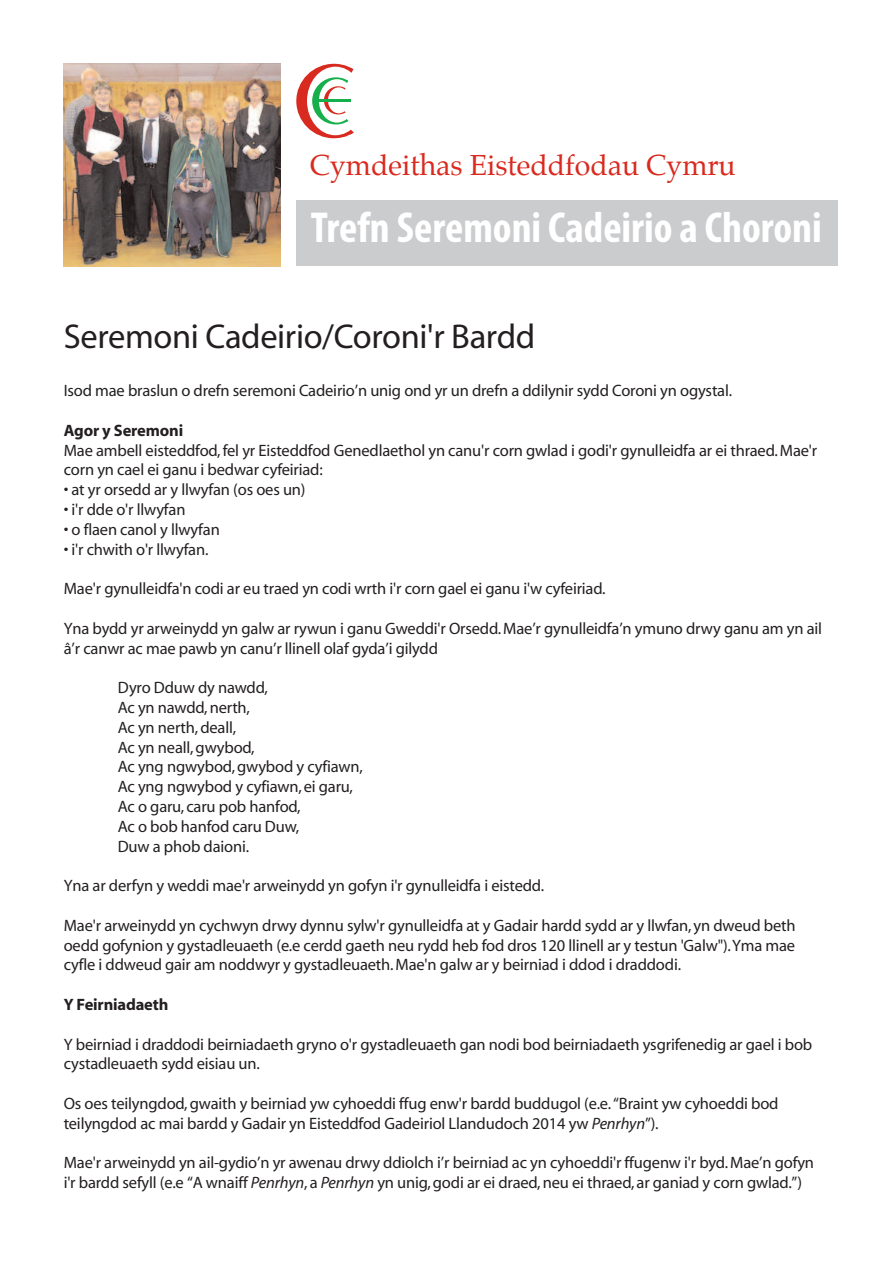
<style>
.page{position:relative;width:893px;height:1263px;background:#fff}
.page>*{position:absolute;margin:0;border:0;box-sizing:border-box;transform-origin:0 0}
.t1{font:700 condensed 43.5px "Myriad Pro";color:#fff}
.t2{font:34.5px "Myriad";letter-spacing:-.01em;color:#231f20}
.t3{font:28.5px "Palatino";color:#d92a1f}
.t4{font:16.5px/19.8px "Myriad";letter-spacing:-.01em;color:#231f20}
.t5{font:700 16.5px "Myriad";letter-spacing:-.01em;color:#231f20}
.s1{font-style:italic}
</style>
<div class="page">
<div style="left:296px;top:200px;width:542px;height:66px;background:#cbccce"></div>
<div style="left:296px;top:64px;width:76px;height:74px;background:#d92a1f;border-radius:50%"></div>
<div style="left:307px;top:67px;width:57px;height:68px;background:#fff;border-radius:50%"></div>
<div style="left:354px;top:70px;width:20px;height:60px;background:#fff"></div>
<svg style="left:312px;top:77px;width:48px;height:47px"></svg>
<div style="left:319px;top:79px;width:36px;height:44px;background:#fff;border-radius:50%"></div>
<div style="left:349px;top:81px;width:16px;height:38px;background:#fff"></div>
<svg style="left:324px;top:86px;width:28px;height:28px"></svg>
<div style="left:328px;top:87px;width:21px;height:26px;background:#fff;border-radius:50%"></div>
<svg style="left:344px;top:68px;width:10px;height:22px"></svg>
<svg style="left:344px;top:110px;width:13px;height:25px"></svg>
<div style="left:346px;top:89px;width:10px;height:22px;background:#fff"></div>
<hr style="left:318px;top:99px;width:32px;height:2px;background:#17af4c">
<img style="left:64px;top:64px;width:217px;height:202px">
<h3 class="t3" style="left:310px;top:152px;width:427px">Cymdeithas Eisteddfodau Cymru</h3>
<h1 class="t1" style="left:311px;top:212px;width:512px">Trefn Seremoni Cadeirio a Choroni</h1>
<h2 class="t2" style="left:64px;top:323px;width:473px">Seremoni Cadeirio/Coroni'r Bardd</h2>
<p class="t4" style="left:64px;top:382px;width:670px">Isod mae braslun o drefn seremoni Cadeirio’n unig ond yr un drefn a ddilynir sydd Coroni yn ogystal.</p>
<p class="t5" style="left:64px;top:424px;width:121px">Agor y Seremoni</p>
<p class="t4" style="left:64px;top:441px;width:755px">Mae ambell eisteddfod,fel yr Eisteddfod Genedlaethol yn canu'r corn gwlad i godi'r gynulleidfa ar ei thraed.Mae'r corn yn cael ei ganu i bedwar cyfeiriad:</p>
<p class="t4" style="left:64px;top:481px;width:243px">• at yr orsedd ar y llwyfan (os oes un)</p>
<p class="t4" style="left:64px;top:501px;width:123px">• i'r dde o'r llwyfan</p>
<p class="t4" style="left:64px;top:521px;width:158px">• o flaen canol y llwyfan</p>
<p class="t4" style="left:64px;top:540px;width:146px">• i'r chwith o'r llwyfan.</p>
<p class="t4" style="left:64px;top:580px;width:543px">Mae'r gynulleidfa'n codi ar eu traed yn codi wrth i'r corn gael ei ganu i'w cyfeiriad.</p>
<p class="t4" style="left:64px;top:620px;width:760px">Yna bydd yr arweinydd yn galw ar rywun i ganu Gweddi'r Orsedd.Mae’r gynulleidfa’n ymuno drwy ganu am yn ail â’r canwr ac mae pawb yn canu’r llinell olaf gyda’i gilydd</p>
<p class="t4" style="left:118px;top:679px;width:247px">Dyro Dduw dy nawdd,<br>Ac yn nawdd,nerth,<br>Ac yn nerth,deall,<br>Ac yn neall,gwybod,<br>Ac yng ngwybod,gwybod y cyfiawn,<br>Ac yng ngwybod y cyfiawn,ei garu,<br>Ac o garu, caru pob hanfod,<br>Ac o bob hanfod caru Duw,<br>Duw a phob daioni.</p>
<p class="t4" style="left:64px;top:877px;width:482px">Yna ar derfyn y weddi mae'r arweinydd yn gofyn i'r gynulleidfa i eistedd.</p>
<p class="t4" style="left:64px;top:917px;width:733px;text-align:justify">Mae'r arweinydd yn cychwyn drwy dynnu sylw'r gynulleidfa at y Gadair hardd sydd ar y llwfan, yn dweud beth oedd gofynion y gystadleuaeth (e.e cerdd gaeth neu rydd heb fod dros 120 llinell ar y testun 'Galw").Yma mae cyfle i ddweud gair am noddwyr y gystadleuaeth.Mae'n galw ar y beirniad i ddod i draddodi.</p>
<p class="t5" style="left:64px;top:998px;width:106px">Y Feirniadaeth</p>
<p class="t4" style="left:64px;top:1035px;width:750px">Y beirniad i draddodi beirniadaeth gryno o'r gystadleuaeth gan nodi bod beirniadaeth ysgrifenedig ar gael i bob cystadleuaeth sydd eisiau un.</p>
<p class="t4" style="left:64px;top:1095px;width:716px">Os oes teilyngdod,gwaith y beirniad yw cyhoeddi ffug enw'r bardd buddugol (e.e.“Braint yw cyhoeddi bod teilyngdod ac mai bardd y Gadair yn Eisteddfod Gadeiriol Llandudoch 2014 yw <span class="s1">Penrhyn</span>”).</p>
<p class="t4" style="left:64px;top:1154px;width:752px">Mae'r arweinydd yn ail-gydio’n yr awenau drwy ddiolch i’r beirniad ac yn cyhoeddi'r ffugenw i'r byd.Mae’n gofyn i'r bardd sefyll (e.e “A wnaiff <span class="s1">Penrhyn</span>, a <span class="s1">Penrhyn</span> yn unig,godi ar ei draed,neu ei thraed, ar ganiad y corn gwlad.”)</p>
</div>
